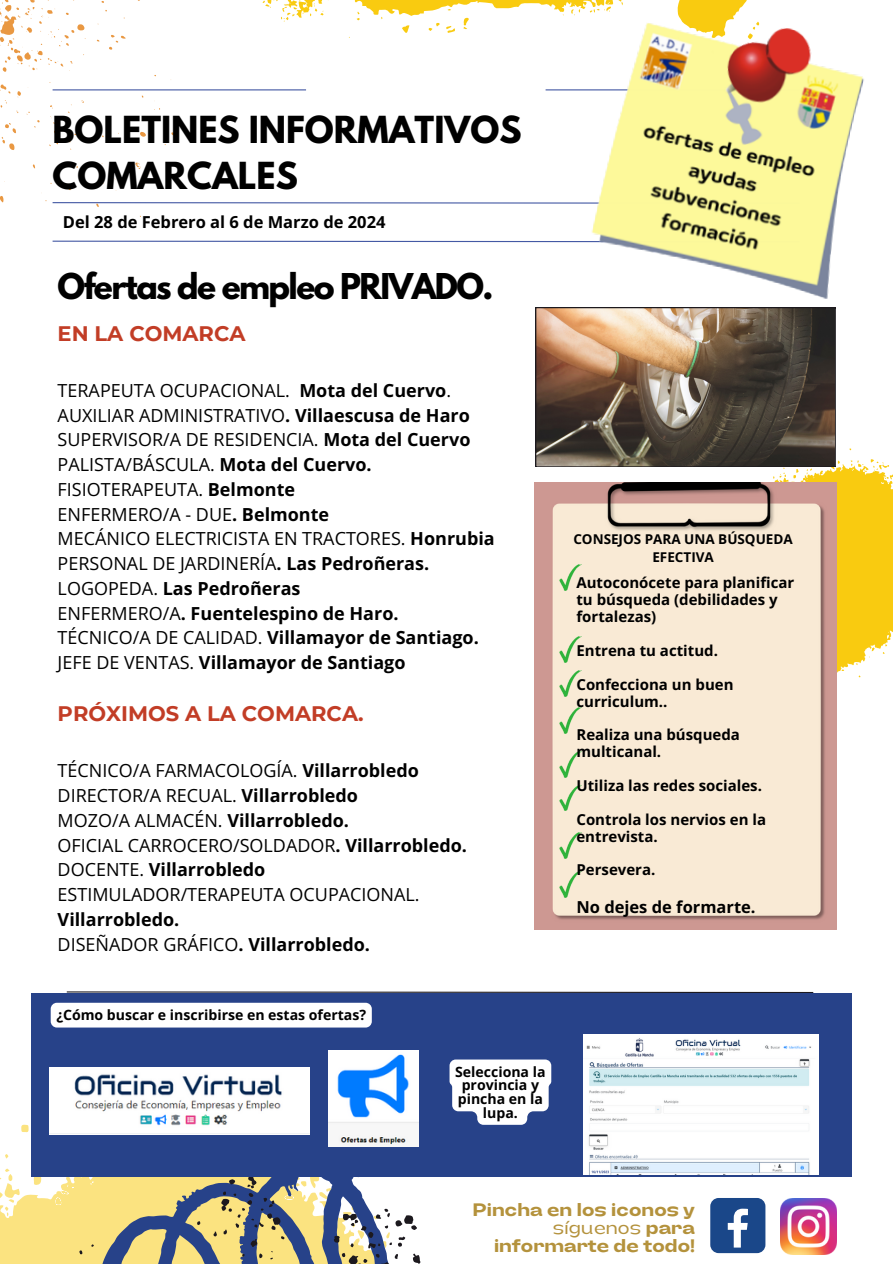
<style>
.page{position:relative;width:893px;height:1264px;background:#fff}
.page>*{position:absolute;margin:0;border:0;box-sizing:border-box;transform-origin:0 0}
.t1{font:700 33px/46.2px "League Spartan";color:#000}
.t2{font:700 31.5px "League Spartan";letter-spacing:-.05em;color:#000}
.t3{font:700 21px "Montserrat";color:#c23d26}
.t4{font:18px/24.8px "Open Sans";color:#000}
.t5{font:700 expanded 18px/18px "Lazord";letter-spacing:-.03em;color:#b4923c;text-align:right}
.t6{font:700 18px/24.8px "Open Sans";color:#000}
.t7{font:700 16.5px "Open Sans";color:#000}
.t8{font:700 15px/16.8px "Open Sans";color:#000}
.t9{font:700 14.1px/13.5px "Open Sans";color:#000;text-align:center}
.t10{font:700 13.5px/18px "Open Sans";color:#000;text-align:center}
.s1{font-weight:700}
.s2{font-weight:400}
</style>
<div class="page">
<svg style="left:773px;top:448px;width:119px;height:235px"></svg>
<svg style="left:66px;top:991px;width:748px;height:2px"></svg>
<svg style="left:0;top:1099px;width:73px;height:164px;fill:#fbe380"></svg>
<svg style="left:73px;top:1176px;width:379px;height:87px"></svg>
<img style="left:780px;top:1198px;width:56px;height:56px">
<div style="left:710px;top:1197px;width:55px;height:56px;background:#1a4789;border-radius:8px"></div>
<svg style="left:727px;top:1208px;width:20px;height:39px"></svg>
<img style="left:534px;top:482px;width:302px;height:447px">
<img style="left:559px;top:564px;width:23px;height:26px">
<img style="left:559px;top:636px;width:23px;height:26px">
<img style="left:559px;top:670px;width:23px;height:26px">
<img style="left:559px;top:707px;width:23px;height:26px">
<img style="left:559px;top:751px;width:23px;height:26px">
<img style="left:559px;top:785px;width:23px;height:26px">
<img style="left:559px;top:832px;width:23px;height:26px">
<img style="left:559px;top:871px;width:23px;height:26px">
<img style="left:535px;top:307px;width:300px;height:160px">
<div style="left:32px;top:993px;width:819px;height:183px;background:#274289"></div>
<img style="left:328px;top:1050px;width:90px;height:9px">
<img style="left:583px;top:1034px;width:235px;height:140px">
<div style="left:51px;top:1002px;width:321px;height:25px;background:#fff;border-radius:6px"></div>
<svg style="left:51px;top:1059px;width:749px;height:115px"></svg>
<svg style="left:262px;top:0;width:316px;height:38px"></svg>
<svg style="left:109px;top:35px;width:17px;height:15px"></svg>
<svg style="left:0;top:0;width:86px;height:72px"></svg>
<svg style="left:0;top:84px;width:10px;height:9px"></svg>
<svg style="left:17px;top:91px;width:4px;height:7px"></svg>
<svg style="left:27px;top:112px;width:13px;height:16px"></svg>
<svg style="left:140px;top:131px;width:6px;height:6px"></svg>
<svg style="left:171px;top:132px;width:5px;height:4px"></svg>
<svg style="left:2px;top:123px;width:14px;height:27px"></svg>
<svg style="left:135px;top:162px;width:6px;height:7px"></svg>
<svg style="left:0;top:196px;width:3px;height:6px"></svg>
<hr style="left:53px;top:89px;width:253px;height:1px;background:#4459a4">
<hr style="left:545px;top:89px;width:254px;height:1px;background:#4459a4">
<svg style="left:45px;top:200px;width:533px;height:7px"></svg>
<svg style="left:52px;top:240px;width:526px;height:3px"></svg>
<img style="left:578px;top:0;width:286px;height:310px">
<p class="t1" style="left:53px;top:111px;width:470px">BOLETINES INFORMATIVOS<br>COMARCALES</p>
<p class="t7" style="left:63px;top:210px;width:324px">Del 28 de Febrero al 6 de Marzo de 2024</p>
<p class="t2" style="left:58px;top:271px;width:437px">Ofertas de empleo PRIVADO.</p>
<p class="t3" style="left:58px;top:320px;width:189px">EN LA COMARCA</p>
<p class="t4" style="left:58px;top:377px;width:438px">TERAPEUTA OCUPACIONAL. <span class="s1">Mota del Cuervo</span>.<br>AUXILIAR ADMINISTRATIVO<span class="s1">. Villaescusa de Haro </span>SUPERVISOR/A DE RESIDENCIA. <span class="s1">Mota del Cuervo </span>PALISTA/BÁSCULA. <span class="s1">Mota del Cuervo.<br></span>FISIOTERAPEUTA. <span class="s1">Belmonte<br></span>ENFERMERO/A - DUE<span class="s1">. Belmonte<br></span>MECÁNICO ELECTRICISTA EN TRACTORES. <span class="s1">Honrubia </span>PERSONAL DE JARDINERÍA<span class="s1">. Las Pedroñeras.<br></span>LOGOPEDA. <span class="s1">Las Pedroñeras<br></span>ENFERMERO/A<span class="s1">. Fuentelespino de Haro.<br></span>TÉCNICO/A DE CALIDAD. <span class="s1">Villamayor de Santiago.<br></span>JEFE DE VENTAS. <span class="s1">Villamayor de Santiago</span></p>
<p class="t3" style="left:58px;top:700px;width:307px">PRÓXIMOS A LA COMARCA.</p>
<p class="t4" style="left:58px;top:757px;width:411px">TÉCNICO/A FARMACOLOGÍA. <span class="s1">Villarrobledo </span>DIRECTOR/A RECUAL. <span class="s1">Villarrobledo<br></span>MOZO/A ALMACÉN. <span class="s1">Villarrobledo.<br></span>OFICIAL CARROCERO/SOLDADOR<span class="s1">. Villarrobledo.<br></span>DOCENTE. <span class="s1">Villarrobledo </span>ESTIMULADOR/TERAPEUTA OCUPACIONAL.</p>
<p class="t6" style="left:58px;top:906px;width:314px">Villarrobledo.<br><span class="s2">DISEÑADOR GRÁFICO</span>. Villarrobledo.</p>
<p class="t9" style="left:56px;top:1008px;width:311px">¿Cómo buscar e inscribirse en estas ofertas?</p>
<p class="t9" style="left:455px;top:1064px;width:92px">Selecciona la provincia y pincha en la lupa.</p>
<p class="t10" style="left:573px;top:530px;width:221px">CONSEJOS PARA UNA BÚSQUEDA<br>EFECTIVA</p>
<p class="t8" style="left:576px;top:574px;width:219px">Autoconócete para planificar tu búsqueda (debilidades y fortalezas)</p>
<p class="t8" style="left:576px;top:641px;width:143px">Entrena tu actitud.</p>
<p class="t8" style="left:576px;top:675px;width:159px">Confecciona un buen curriculum..</p>
<h4 class="t8" style="left:576px;top:726px;width:165px">Realiza una búsqueda multicanal.</h4>
<p class="t8" style="left:576px;top:776px;width:187px">Utiliza las redes sociales.</p>
<p class="t8" style="left:576px;top:810px;width:191px">Controla los nervios en la entrevista.</p>
<p class="t8" style="left:576px;top:861px;width:80px">Persevera.</p>
<p class="t7" style="left:576px;top:895px;width:181px">No dejes de formarte.</p>
<p class="t5" style="left:472px;top:1200px;width:224px">Pincha en los iconos y <span class="s2">síguenos</span> para informarte de todo!</p>
</div>
